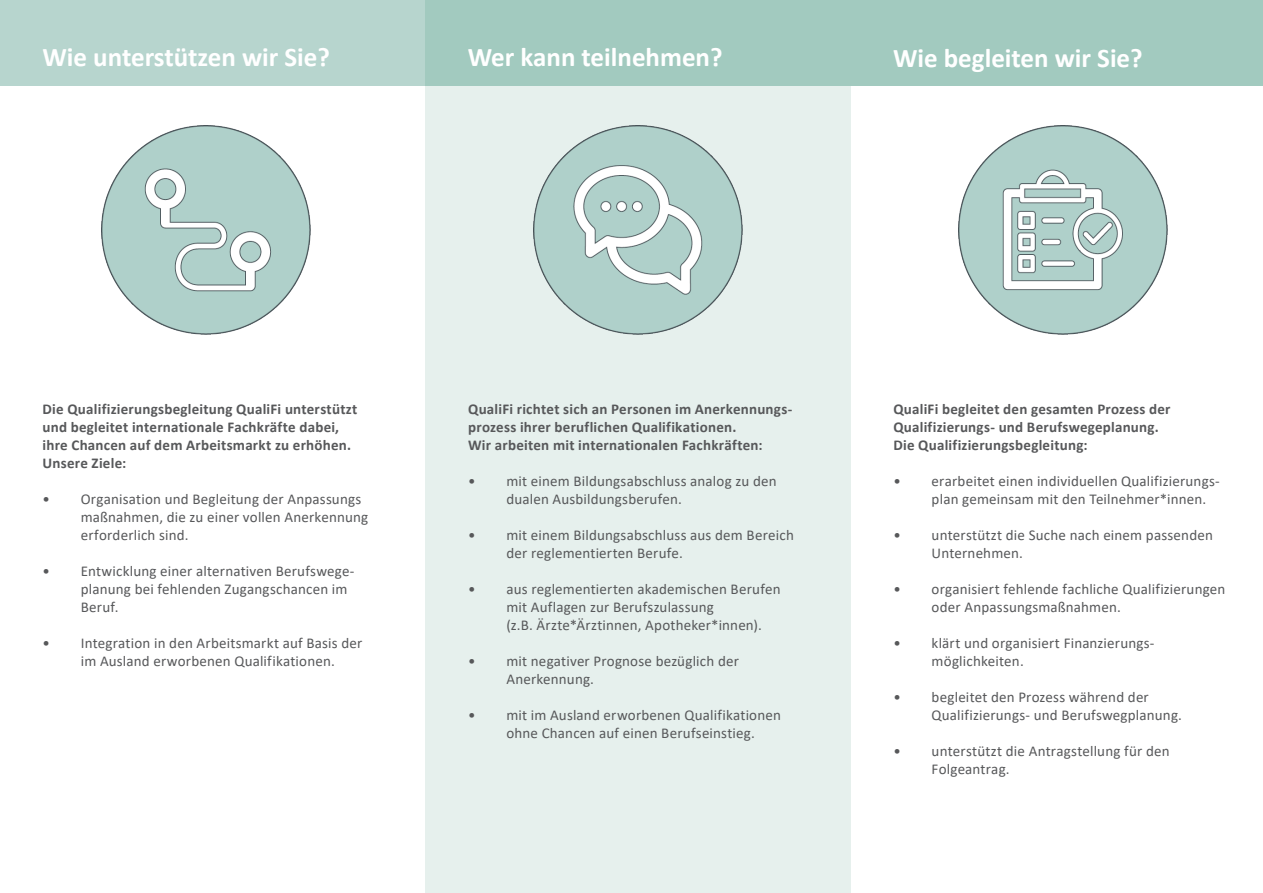
<style>
.page{position:relative;width:1263px;height:893px;background:#fff}
.page>*{position:absolute;margin:0;border:0;box-sizing:border-box;transform-origin:0 0}
._01_Überschrift_weiß_auf_grün{font:700 27px "Calibri";color:#fff}
._04_Fließtext_Calibri{font:15px/18px "Calibri";letter-spacing:.01em;color:#57585a}
._04_Fließtext_Calibri-2{font:700 15px/18px "Calibri";letter-spacing:.015em;color:#57585a}
</style>
<div class="page">
<div style="left:425px;top:85px;width:425px;height:808px;background:#e6f0ed"></div>
<div style="left:0;top:0;width:425px;height:85px;background:#b7d5ce"></div>
<div style="left:425px;top:0;width:425px;height:85px;background:#a2cabf"></div>
<div style="left:827px;top:0;width:436px;height:85px;background:#a2cabf"></div>
<img style="left:533px;top:125px;width:209px;height:210px">
<img style="left:102px;top:125px;width:209px;height:210px">
<img style="left:958px;top:125px;width:210px;height:210px">
<p class="_01_Überschrift_weiß_auf_grün" style="left:43px;top:38px;width:289px">Wie unterstützen wir Sie?</p>
<p class="_01_Überschrift_weiß_auf_grün" style="left:468px;top:38px;width:256px">Wer kann teilnehmen?</p>
<p class="_01_Überschrift_weiß_auf_grün" style="left:893px;top:39px;width:251px">Wie begleiten wir Sie?</p>
<p class="_04_Fließtext_Calibri-2" style="left:43px;top:400px;width:316px">Die Qualifizierungsbegleitung QualiFi unterstützt und begleitet internationale Fachkräfte dabei, ihre Chancen auf dem Arbeitsmarkt zu erhöhen.</p>
<p class="_04_Fließtext_Calibri-2" style="left:43px;top:454px;width:85px">Unsere Ziele:</p>
<p class="_04_Fließtext_Calibri" style="left:81px;top:490px;width:289px;text-indent:-38px">• Organisation und Begleitung der Anpassungs maßnahmen, die zu einer vollen Anerkennung erforderlich sind.</p>
<p class="_04_Fließtext_Calibri" style="left:81px;top:562px;width:275px;text-indent:-38px">• Entwicklung einer alternativen Berufswege&shy;planung bei fehlenden Zugangschancen im<br>Beruf.</p>
<p class="_04_Fließtext_Calibri" style="left:81px;top:634px;width:283px;text-indent:-38px">• Integration in den Arbeitsmarkt auf Basis der im Ausland erworbenen Qualifikationen.</p>
<p class="_04_Fließtext_Calibri-2" style="left:468px;top:400px;width:326px">QualiFi richtet sich an Personen im Anerkennungs&shy;prozess ihrer beruflichen Qualifikationen.<br>Wir arbeiten mit internationalen Fachkräften:</p>
<p class="_04_Fließtext_Calibri" style="left:506px;top:472px;width:272px;text-indent:-38px">• mit einem Bildungsabschluss analog zu den dualen Ausbildungsberufen.</p>
<p class="_04_Fließtext_Calibri" style="left:506px;top:526px;width:289px;text-indent:-38px">• mit einem Bildungsabschluss aus dem Bereich der reglementierten Berufe.</p>
<p class="_04_Fließtext_Calibri" style="left:506px;top:580px;width:276px;text-indent:-38px">• aus reglementierten akademischen Berufen mit Auflagen zur Berufszulassung<br>(z.B. Ärzte*Ärztinnen, Apotheker*innen).</p>
<p class="_04_Fließtext_Calibri" style="left:506px;top:652px;width:234px;text-indent:-38px">• mit negativer Prognose bezüglich der<br>Anerkennung.</p>
<p class="_04_Fließtext_Calibri" style="left:506px;top:706px;width:276px;text-indent:-38px">• mit im Ausland erworbenen Qualifikationen ohne Chancen auf einen Berufseinstieg.</p>
<p class="_04_Fließtext_Calibri-2" style="left:893px;top:400px;width:279px">QualiFi begleitet den gesamten Prozess der<br>Qualifizierungs- und Berufswegeplanung.<br>Die Qualifizierungsbegleitung:</p>
<p class="_04_Fließtext_Calibri" style="left:932px;top:472px;width:290px;text-indent:-38px">• erarbeitet einen individuellen Qualifizierungs&shy;plan gemeinsam mit den Teilnehmer*innen.</p>
<p class="_04_Fließtext_Calibri" style="left:932px;top:526px;width:283px;text-indent:-38px">• unterstützt die Suche nach einem passenden<br>Unternehmen.</p>
<p class="_04_Fließtext_Calibri" style="left:932px;top:580px;width:295px;text-indent:-38px">• organisiert fehlende fachliche Qualifizierungen oder Anpassungsmaßnahmen.</p>
<p class="_04_Fließtext_Calibri" style="left:932px;top:634px;width:224px;text-indent:-38px">• klärt und organisiert Finanzierungs&shy;möglichkeiten.</p>
<p class="_04_Fließtext_Calibri" style="left:932px;top:688px;width:252px;text-indent:-38px">• begleitet den Prozess während der<br>Qualifizierungs- und Berufswegplanung.</p>
<p class="_04_Fließtext_Calibri" style="left:932px;top:742px;width:239px;text-indent:-38px">• unterstützt die Antragstellung für den<br>Folgeantrag.</p>
</div>
